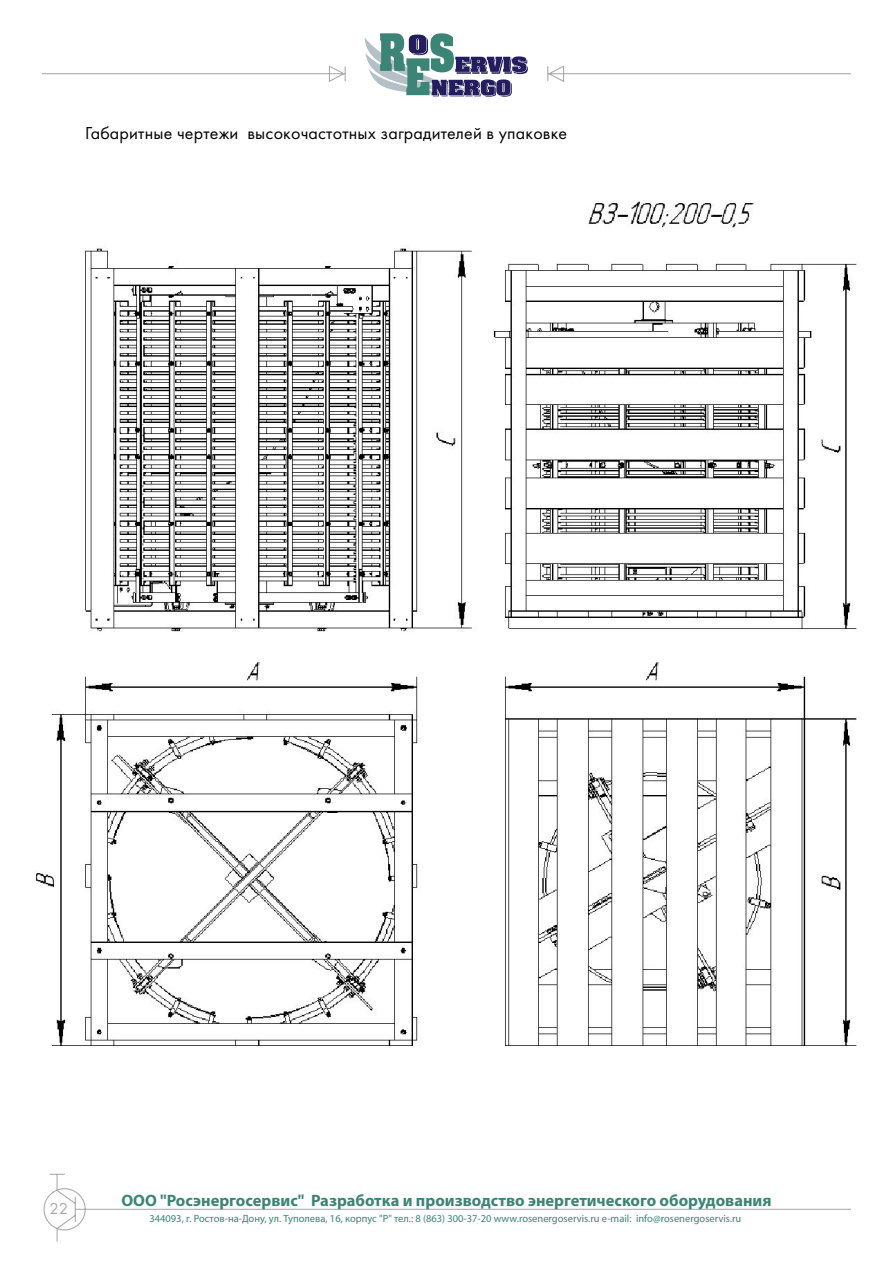
<style>
.page{position:relative;width:893px;height:1263px;background:#fff}
.page>*{position:absolute;margin:0;border:0;box-sizing:border-box;transform-origin:0 0}
.t1{font:18px "Futura Book C";letter-spacing:.01em;color:#000}
.t2{font:700 16.5px "Myriad Pro";color:#3c8476}
.t3{font:16.5px "Futura Book C";color:#a7a9ac}
.t4{font:10.5px "Myriad Pro";color:#3c8476}
</style>
<div class="page">
<svg style="left:43px;top:1173px;width:807px;height:68px"></svg>
<svg style="left:365px;top:33px;width:163px;height:64px"></svg>
<svg style="left:43px;top:65px;width:303px;height:17px"></svg>
<svg style="left:547px;top:65px;width:303px;height:17px"></svg>
<img style="left:36px;top:202px;width:820px;height:844px">
<h1 class="t1" style="left:85px;top:123px;width:483px">Габаритные чертежи высокочастотных заградителей в упаковке</h1>
<h2 class="t3" style="left:50px;top:1199px;width:20px">22</h2>
<h2 class="t2" style="left:121px;top:1191px;width:652px">ООО "Росэнергосервис" Разработка и производство энергетического оборудования</h2>
<p class="t4" style="left:149px;top:1211px;width:593px">344093, г. Ростов-на-Дону, ул. Туполева, 16, корпус "Р" тел.: 8 (863) 300-37-20 www.rosenergoservis.ru e-mail: info@rosenergoservis.ru</p>
</div>
